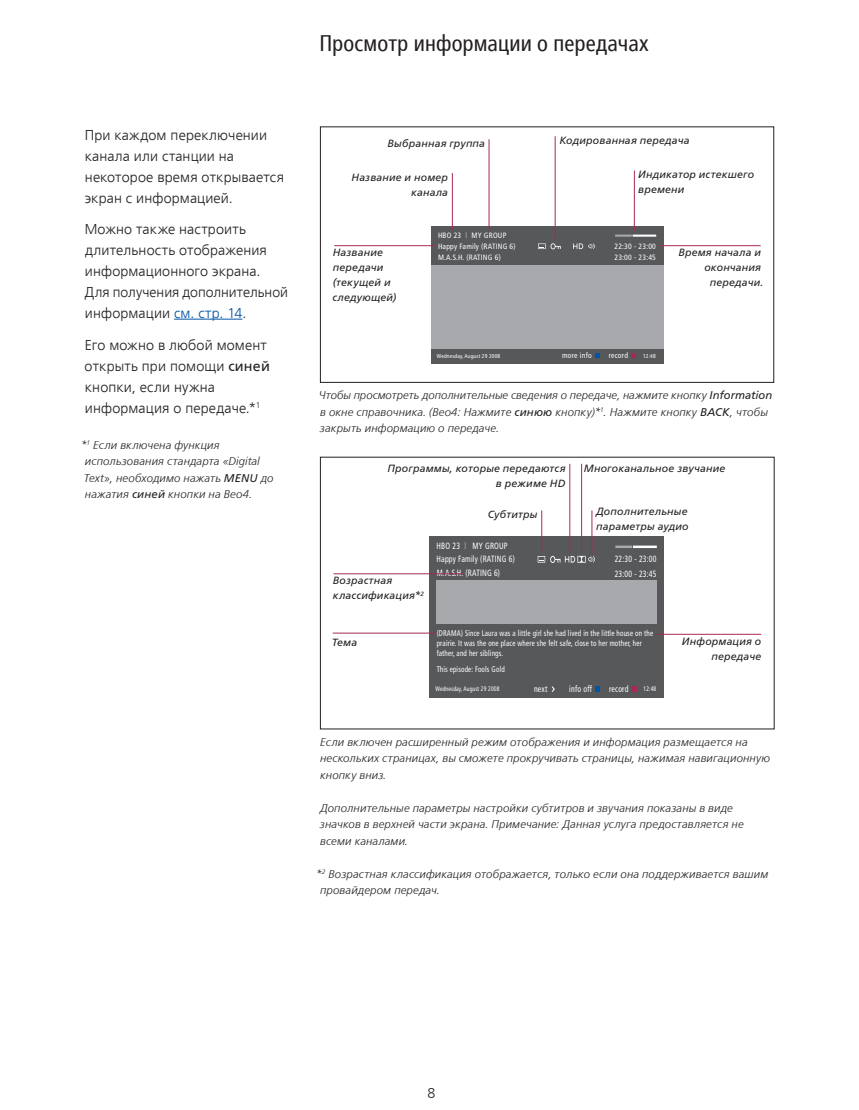
<style>
.page{position:relative;width:859px;height:1110px;background:#fff}
.page>*{position:absolute;margin:0;border:0;box-sizing:border-box;transform-origin:0 0}
.t1{font:condensed 22.5px "Frutiger LTCYR";letter-spacing:.01em;color:#231f20}
.t2{font:300 14.25px/21px "Frutiger LTCYR";letter-spacing:.01em;color:#231f20}
.t3{font:300 14.25px "Frutiger LT Com";color:#231f20}
.t4{font:italic 300 11.25px/16.5px "Frutiger LTCYR";letter-spacing:.02em;color:#231f20}
.t5{font:italic 10.5px/15px "Frutiger LTCYR";letter-spacing:.02em;color:#231f20;text-align:right}
.t6{font:condensed 9px/12.6px "Frutiger";letter-spacing:.025em;color:#fff;scale:.86 1}
.t7{font:condensed 8.25px/9.9px "Frutiger";letter-spacing:.025em;color:#fff;scale:.86 1}
.t8{font:condensed 7.65px/10.8px "Frutiger";letter-spacing:.025em;color:#fff}
.t9{font:condensed 6.6px "Frutiger";letter-spacing:.025em;color:#fff;scale:.86 1}
.t10{font:condensed 5.55px "Frutiger";letter-spacing:.025em;color:#fff}
.s1{color:#0154a6}
.s2{font-weight:400}
.s3{font-weight:300;font-stretch:normal;color:#bcbdc0}
</style>
<div class="page">
<hr style="left:174px;top:319px;width:68px;height:1px;background:#0154a6">
<div style="left:429px;top:536px;width:235px;height:162px;background:#57585a"></div>
<div style="left:437px;top:580px;width:220px;height:43px;background:#a8a9ad"></div>
<hr style="left:633px;top:546px;width:24px;height:2px;background:#fff">
<svg style="left:615px;top:546px;width:17px;height:2px"></svg>
<svg style="left:538px;top:556px;width:57px;height:7px"></svg>
<svg style="left:595px;top:686px;width:5px;height:6px"></svg>
<svg style="left:632px;top:686px;width:5px;height:6px"></svg>
<svg style="left:551px;top:686px;width:4px;height:6px"></svg>
<div style="left:431px;top:227px;width:232px;height:137px;background:#57585a"></div>
<div style="left:431px;top:265px;width:232px;height:83px;background:#a8a9ad"></div>
<hr style="left:633px;top:235px;width:23px;height:2px;background:#fff">
<svg style="left:615px;top:235px;width:17px;height:2px"></svg>
<svg style="left:595px;top:353px;width:5px;height:5px"></svg>
<svg style="left:631px;top:353px;width:5px;height:5px"></svg>
<svg style="left:538px;top:243px;width:23px;height:6px"></svg>
<svg style="left:573px;top:243px;width:22px;height:6px"></svg>
<div style="left:320px;top:127px;width:454px;height:256px;border:1px solid #231f20"></div>
<hr style="left:334px;top:245px;width:101px;height:1px;background:#a52a56">
<hr style="left:660px;top:245px;width:101px;height:1px;background:#a52a56">
<hr style="left:452px;top:173px;width:1px;height:57px;background:#a52a56">
<hr style="left:634px;top:171px;width:1px;height:60px;background:#a52a56">
<hr style="left:555px;top:136px;width:1px;height:104px;background:#a52a56">
<hr style="left:489px;top:139px;width:1px;height:91px;background:#a52a56">
<hr style="left:592px;top:510px;width:1px;height:43px;background:#a52a56">
<hr style="left:581px;top:464px;width:1px;height:89px;background:#a52a56">
<hr style="left:570px;top:464px;width:1px;height:89px;background:#a52a56">
<hr style="left:541px;top:510px;width:1px;height:43px;background:#a52a56">
<hr style="left:657px;top:634px;width:104px;height:1px;background:#a52a56">
<hr style="left:333px;top:633px;width:102px;height:1px;background:#a52a56">
<hr style="left:334px;top:573px;width:130px;height:1px;background:#a52a56">
<p class="t2" style="left:85px;top:124px;width:201px">При каждом переключении канала или станции на некоторое время открывается экран с информацией.</p>
<p class="t2" style="left:85px;top:219px;width:205px">Можно также настроить длительность отображения информационного экрана.<br>Для получения дополнительной информации <span class="s1">см. стр. 14</span>.</p>
<p class="t2" style="left:85px;top:334px;width:187px">Его можно в любой момент открыть при помощи <span class="s2">синей </span>кнопки, если нужна информация о передаче.*<sup>1</sup></p>
<p class="t4" style="left:81px;top:437px;width:194px">*<sup>1</sup> Если включена функция использования стандарта «Digital<br>Text», необходимо нажать <span class="s2">MENU</span> до нажатия <span class="s2">синей</span> кнопки на Beo4.</p>
<h1 class="t1" style="left:319px;top:31px;width:331px">Просмотр информации о передачах</h1>
<p class="t5" style="left:388px;top:136px;width:99px">Выбранная группа</p>
<p class="t5" style="left:559px;top:133px;width:132px">Кодированная передача</p>
<p class="t5" style="left:352px;top:170px;width:98px">Название и номер канала</p>
<p class="t5" style="left:638px;top:167px;width:118px;text-align:left">Индикатор истекшего времени</p>
<p class="t5" style="left:332px;top:245px;width:66px;text-align:left">Название передачи (текущей и следующей)</p>
<p class="t8" style="left:438px;top:230px;width:79px">HBO 23 <span class="s3">|</span> MY GROUP<br>Happy Family (RATING 6)</p>
<p class="t8" style="left:614px;top:241px;width:43px">22:30 - 23:00</p>
<p class="t8" style="left:438px;top:252px;width:64px">M.A.S.H. (RATING 6)</p>
<p class="t8" style="left:614px;top:252px;width:43px">23:00 - 23:45</p>
<p class="t5" style="left:678px;top:245px;width:86px">Время начала и окончания передачи.</p>
<p class="t10" style="left:437px;top:353px;width:65px">Wednesday, August 29 2008</p>
<p class="t8" style="left:562px;top:350px;width:31px">more info</p>
<p class="t8" style="left:609px;top:350px;width:21px">record</p>
<p class="t10" style="left:643px;top:353px;width:14px">12:48</p>
<p class="t4" style="left:319px;top:387px;width:455px">Чтобы просмотреть дополнительные сведения о передаче, нажмите кнопку <span class="s2">Information </span>в окне справочника. (Beo4: Нажмите <span class="s2">синюю</span> кнопку)*<sup>1</sup>. Нажмите кнопку <span class="s2">BACK</span>, чтобы закрыть информацию о передаче.</p>
<p class="t5" style="left:387px;top:460px;width:180px">Программы, которые передаются в режиме HD</p>
<p class="t5" style="left:488px;top:507px;width:51px">Субтитры</p>
<p class="t5" style="left:333px;top:573px;width:93px;text-align:left">Возрастная классификация*<sup>2</sup></p>
<p class="t6" style="left:437px;top:540px;width:93px">HBO 23 <span class="s3">|</span> MY GROUP<br>Happy Family (RATING 6)</p>
<p class="t6" style="left:437px;top:567px;width:75px">M.A.S.H. (RATING 6)</p>
<p class="t5" style="left:584px;top:461px;width:143px">Многоканальное звучание</p>
<p class="t5" style="left:596px;top:504px;width:94px;text-align:left">Дополнительные параметры аудио</p>
<p class="t6" style="left:615px;top:552px;width:50px;line-height:14.4px">22:30 - 23:00<br>23:00 - 23:45</p>
<p class="t5" style="left:332px;top:635px;width:27px">Тема</p>
<p class="t7" style="left:437px;top:628px;width:253px">(DRAMA) Since Laura was a little girl she had lived in the little house on the prairie. It was the one place where she felt safe, close to her mother, her father, and her siblings.</p>
<p class="t7" style="left:437px;top:664px;width:81px">This episode: Fools Gold</p>
<p class="t9" style="left:435px;top:685px;width:76px">Wednesday, August 29 2008</p>
<p class="t9" style="left:643px;top:685px;width:16px">12:48</p>
<p class="t6" style="left:534px;top:682px;width:17px">next</p>
<p class="t6" style="left:569px;top:682px;width:28px">info off</p>
<p class="t6" style="left:609px;top:682px;width:24px">record</p>
<p class="t5" style="left:682px;top:634px;width:81px">Информация о передаче</p>
<p class="t4" style="left:320px;top:734px;width:451px">Если включен расширенный режим отображения и информация размещается на нескольких страницах, вы сможете прокручивать страницы, нажимая навигационную кнопку вниз.</p>
<p class="t4" style="left:320px;top:800px;width:425px">Дополнительные параметры настройки субтитров и звучания показаны в виде значков в верхней части экрана. Примечание: Данная услуга предоставляется не всеми каналами.</p>
<p class="t4" style="left:320px;top:866px;width:450px;text-indent:-4px">*<sup>2</sup> Возрастная классификация отображается, только если она поддерживается вашим провайдером передач.</p>
<p class="t3" style="left:428px;top:1085px;width:9px">8</p>
</div>
